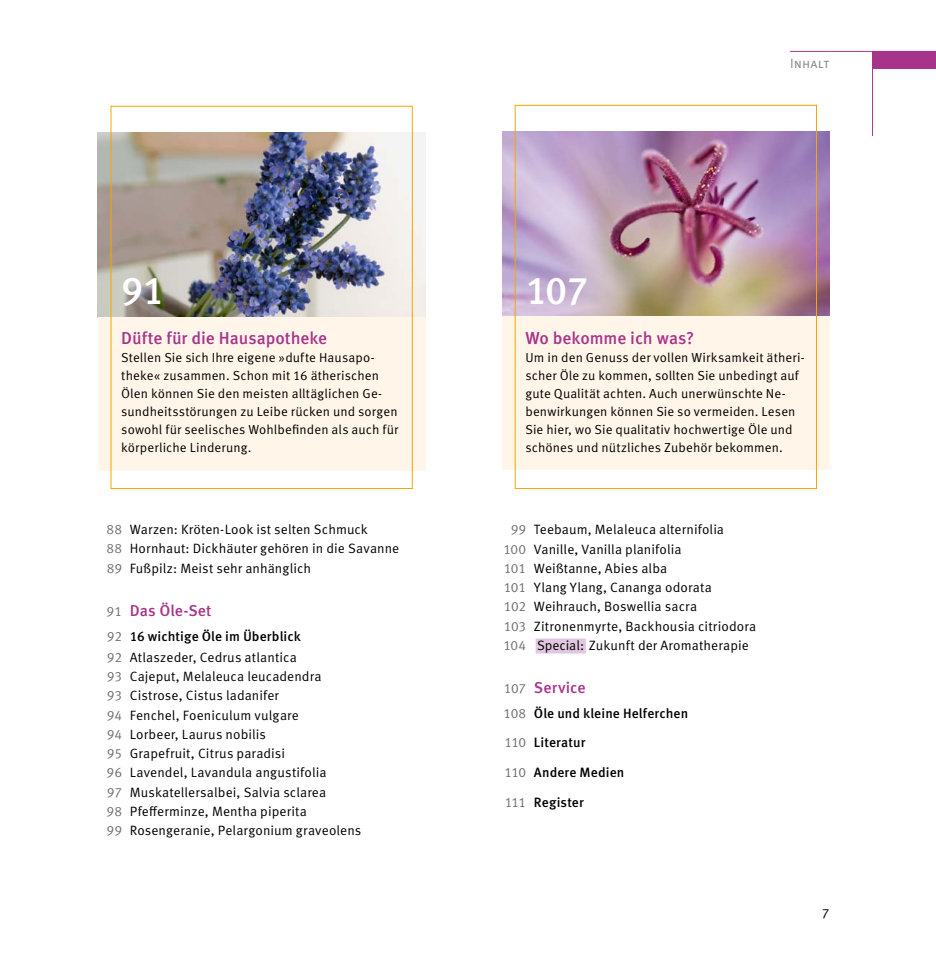
<style>
.page{position:relative;width:936px;height:978px;background:#fff}
.page>*{position:absolute;margin:0;border:0;box-sizing:border-box;transform-origin:0 0}
.t1{font:500 39px "Meta Pro";color:#fff}
.t2{font:500 17.25px "Meta Pro";letter-spacing:-.005em;color:#a7348b}
.t3{font:500 15.75px "Meta Pro";letter-spacing:.005em;color:#a7348b}
.t4{font:13.5px/19.2px "Meta Pro";letter-spacing:.005em;color:#000}
.t5{font:500 13.5px "Meta Pro";letter-spacing:.01em;color:#000}
.t6{font:13.5px "Meta Pro";letter-spacing:.005em;color:#878786}
.t7{font:13.05px/18px "Meta Pro";letter-spacing:.005em;color:#000}
.s1{color:#6f6f6e}
.s2{font-weight:400;font-size:13.5px;color:#6f6f6e}
.s3{font-weight:500}
.s4{font-weight:400;color:#6f6f6e}
</style>
<div class="page">
<div style="left:872px;top:51px;width:63px;height:17px;background:#a7348b"></div>
<hr style="left:872px;top:51px;width:1px;height:85px;background:#a7348b">
<hr style="left:829px;top:51px;width:106px;height:1px;background:#a7348b">
<hr style="left:790px;top:51px;width:39px;height:1px;background:#a7348b">
<div style="left:535px;top:638px;width:51px;height:15px;background:#e1c7e1"></div>
<img style="left:98px;top:132px;width:327px;height:186px">
<div style="left:98px;top:318px;width:327px;height:153px;background:#fff5e9"></div>
<div style="left:111px;top:106px;width:301px;height:383px;border:1px solid #f7a600"></div>
<img style="left:502px;top:131px;width:327px;height:186px">
<div style="left:502px;top:317px;width:327px;height:153px;background:#fff5e9"></div>
<div style="left:514px;top:105px;width:302px;height:384px;border:1px solid #f7a600"></div>
<h1 class="t1" style="left:121px;top:266px;width:45px">91</h1>
<p class="t2" style="left:121px;top:327px;width:207px">Düfte für die Hausapotheke</p>
<p class="t7" style="left:121px;top:349px;width:279px">Stellen Sie sich Ihre eigene »dufte Hausapo&shy;theke« zusammen. Schon mit 16 ätherischen Ölen können Sie den meisten alltäglichen Ge&shy;sundheitsstörungen zu Leibe rücken und sorgen sowohl für seelisches Wohlbefinden als auch für körperliche Linderung.</p>
<p class="t4" style="left:106px;top:520px;width:294px"><span class="s1">88</span> Warzen: Kröten-Look ist selten Schmuck<br><span class="s1">88</span> Hornhaut: Dickhäuter gehören in die Savanne<br><span class="s1">89</span> Fußpilz: Meist sehr anhänglich</p>
<p class="t3" style="left:107px;top:600px;width:106px"><span class="s2">91</span> Das Öle-Set</p>
<p class="t4" style="left:107px;top:626px;width:196px;line-height:21.5px"><span class="s1">92</span> <span class="s3">16 wichtige Öle im Überblick<br></span><span class="s1">92</span> Atlaszeder, Cedrus atlantica</p>
<p class="t4" style="left:106px;top:667px;width:256px"><span class="s1">93</span> Cajeput, Melaleuca leucadendra<br><span class="s1">93</span> Cistrose, Cistus ladanifer<br><span class="s1">94</span> Fenchel, Foeniculum vulgare<br><span class="s1">94</span> Lorbeer, Laurus nobilis<br><span class="s1">95</span> Grapefruit, Citrus paradisi<br><span class="s1">96</span> Lavendel, Lavandula angustifolia<br><span class="s1">97</span> Muskatellersalbei, Salvia sclarea<br><span class="s1">98</span> Pfefferminze, Mentha piperita<br><span class="s1">99</span> Rosengeranie, Pelargonium graveolens</p>
<h1 class="t1" style="left:525px;top:266px;width:64px">107</h1>
<p class="t6" style="left:790px;top:55px;width:41px">Inhalt</p>
<p class="t2" style="left:525px;top:327px;width:170px">Wo bekomme ich was?</p>
<p class="t7" style="left:525px;top:349px;width:281px">Um in den Genuss der vollen Wirksamkeit ätheri&shy;scher Öle zu kommen, sollten Sie unbedingt auf gute Qualität achten. Auch unerwünschte Ne&shy;benwirkungen können Sie so vermeiden. Lesen Sie hier, wo Sie qualitativ hochwertige Öle und schönes und nützliches Zubehör bekommen.</p>
<p class="t4" style="left:503px;top:520px;width:254px;text-indent:7px"><span class="s1">99</span> Teebaum, Melaleuca alternifolia<br><span class="s1">100</span> Vanille, Vanilla planifolia<br><span class="s1">101</span> Weißtanne, Abies alba<br><span class="s1">101</span> Ylang Ylang, Cananga odorata<br><span class="s1">102</span> Weihrauch, Boswellia sacra<br><span class="s1">103</span> Zitronenmyrte, Backhousia citriodora <span class="s1">104</span> Special: Zukunft der Aromatherapie</p>
<p class="t3" style="left:504px;top:677px;width:83px"><span class="s2">107</span> Service</p>
<p class="t5" style="left:503px;top:704px;width:186px"><span class="s4">108</span> Öle und kleine Helferchen</p>
<p class="t5" style="left:504px;top:734px;width:82px"><span class="s4">110</span> Literatur</p>
<p class="t5" style="left:504px;top:764px;width:121px"><span class="s4">110</span> Andere Medien</p>
<p class="t5" style="left:504px;top:794px;width:81px"><span class="s4">111</span> Register</p>
<p class="t4" style="left:821px;top:904px;width:9px">7</p>
</div>
